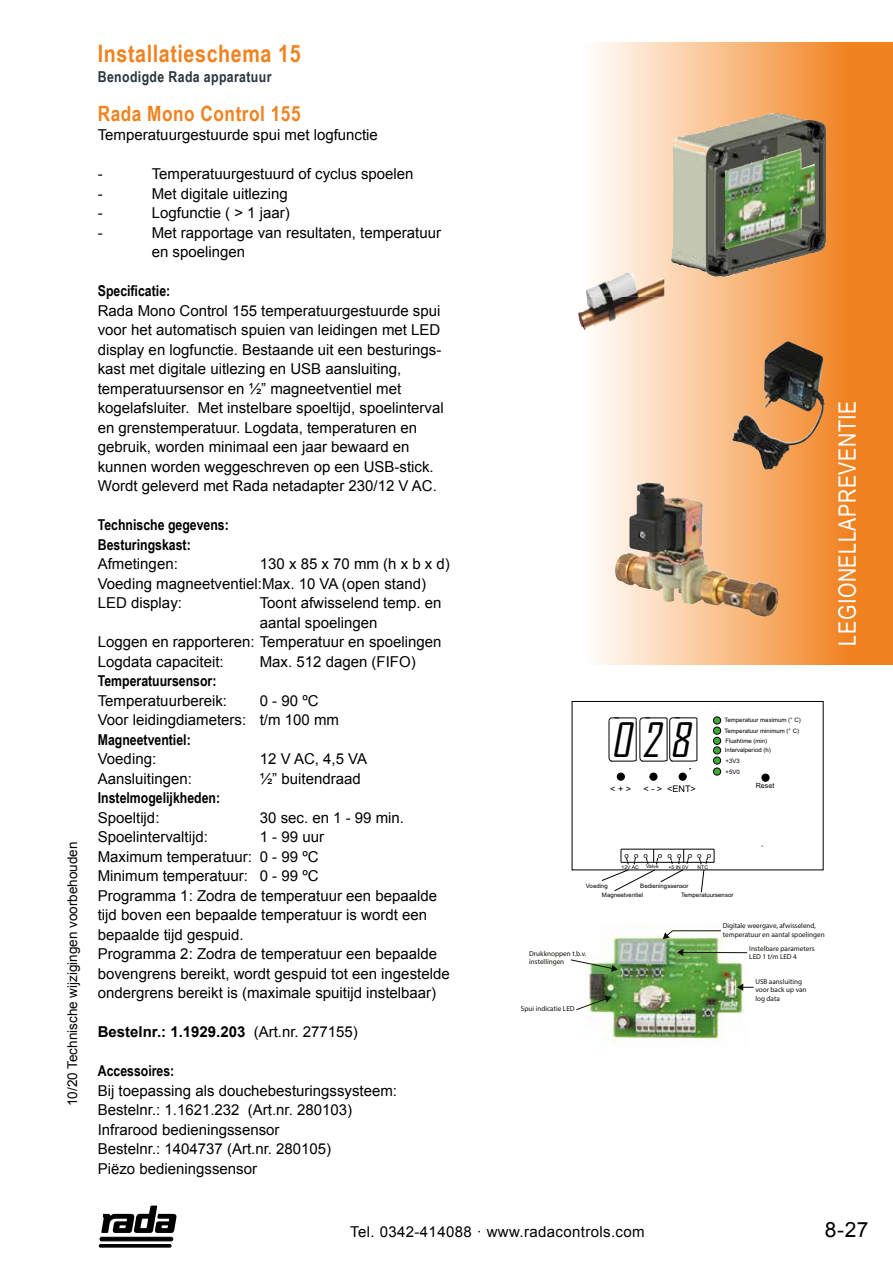
<style>
.page{position:relative;width:893px;height:1263px;background:#fff}
.page>*{position:absolute;margin:0;border:0;box-sizing:border-box;transform-origin:0 0}
.t1{font:italic 45.6px "Agency FB";color:#000}
.t2{font:24px "Arial Narrow";letter-spacing:.025em;color:#fff}
.t3{font:700 24px "Arial Narrow";letter-spacing:.025em;color:#f08220}
.t4{font:700 21px "Arial Narrow";letter-spacing:.025em;color:#f08220}
.t5{font:21px "Arial";color:#000}
.t6{font:15px/19.5px "Arial";color:#000}
.t7{font:700 15px/19.5px "Arial Narrow";color:#000}
.t8{font:15px "Arial";letter-spacing:.025em;color:#000}
.t9{font:700 15px "Arial";color:#000}
.t10{font:700 15px "Arial Narrow";letter-spacing:.025em;color:#2a353e}
.t11{font:13.5px "Arial";color:#000}
.t12{font:9.15px "Arial";color:#000}
.t13{font:8.1px "Myriad Pro";color:#000}
.t14{font:7.2px/8.6px "Myriad Pro";color:#12100b}
.t15{font:7.05px "Arial";color:#000}
.t16{font:6.15px/10.6px "Arial";color:#000}
.t17{font:5.1px "Arial";color:#000}
.s1{font-weight:400}
</style>
<div class="page">
<svg style="left:595px;top:43px;width:298px;height:622px;background:#f7b276"></svg>
<div style="left:100px;top:1237px;width:73px;height:4px;background:#0a0a0a;border:1px solid #000;border-radius:2px"></div>
<hr style="left:99px;top:1244px;width:73px;height:3px;background:#000;border-radius:2px">
<svg style="left:101px;top:1205px;width:75px;height:28px"></svg>
<img style="left:671px;top:113px;width:156px;height:164px">
<img style="left:615px;top:484px;width:163px;height:132px">
<img style="left:732px;top:341px;width:93px;height:130px">
<img style="left:586px;top:273px;width:78px;height:24px">
<img style="left:578px;top:297px;width:86px;height:33px">
<div style="left:572px;top:701px;width:251px;height:169px;border:1px solid #000"></div>
<div style="left:713px;top:717px;width:8px;height:7px;background:#3fab37;border-radius:50%"></div>
<div style="left:713px;top:717px;width:8px;height:7px;border:1px solid #000;border-radius:50%"></div>
<div style="left:617px;top:773px;width:7px;height:7px;background:#000;border-radius:50%"></div>
<div style="left:617px;top:773px;width:8px;height:7px;border:1px solid #000;border-radius:50%"></div>
<svg style="left:608px;top:717px;width:89px;height:45px"></svg>
<div style="left:679px;top:773px;width:7px;height:7px;border:1px solid #000;border-radius:50%"></div>
<svg style="left:681px;top:768px;width:10px;height:10px"></svg>
<div style="left:650px;top:773px;width:7px;height:7px;border:1px solid #000;border-radius:50%"></div>
<div style="left:713px;top:768px;width:8px;height:7px;background:#3fab37;border-radius:50%"></div>
<div style="left:713px;top:768px;width:8px;height:7px;border:1px solid #000;border-radius:50%"></div>
<div style="left:713px;top:757px;width:8px;height:7px;background:#3fab37;border-radius:50%"></div>
<div style="left:713px;top:757px;width:8px;height:7px;border:1px solid #000;border-radius:50%"></div>
<div style="left:713px;top:747px;width:8px;height:7px;background:#3fab37;border-radius:50%"></div>
<div style="left:713px;top:747px;width:8px;height:7px;border:1px solid #000;border-radius:50%"></div>
<div style="left:713px;top:737px;width:8px;height:7px;background:#3fab37;border-radius:50%"></div>
<div style="left:713px;top:737px;width:8px;height:8px;border:1px solid #000;border-radius:50%"></div>
<div style="left:713px;top:727px;width:8px;height:7px;background:#3fab37;border-radius:50%"></div>
<div style="left:713px;top:727px;width:8px;height:7px;border:1px solid #000;border-radius:50%"></div>
<div style="left:762px;top:774px;width:7px;height:7px;border:1px solid #000;border-radius:50%"></div>
<svg style="left:601px;top:845px;width:161px;height:48px"></svg>
<img style="left:585px;top:935px;width:162px;height:108px">
<svg style="left:576px;top:996px;width:35px;height:15px"></svg>
<svg style="left:570px;top:959px;width:48px;height:13px"></svg>
<svg style="left:663px;top:930px;width:59px;height:9px"></svg>
<hr style="left:682px;top:952px;width:65px;height:1px;background:#12100b">
<svg style="left:677px;top:949px;width:6px;height:7px"></svg>
<svg style="left:737px;top:984px;width:17px;height:7px"></svg>
<img style="left:725px;top:148px;width:90px;height:101px">
<p class="t11" style="left:63px;top:1106px;width:266px;rotate:-90deg">10/20 Technische wijzigingen voorbehouden</p>
<h2 class="t3" style="left:98px;top:35px;width:204px">Installatieschema 15</h2>
<p class="t10" style="left:98px;top:65px;width:175px">Benodigde Rada apparatuur</p>
<h3 class="t4" style="left:98px;top:97px;width:204px">Rada Mono Control 155</h3>
<p class="t6" style="left:98px;top:125px;width:282px">Temperatuurgestuurde spui met logfunctie</p>
<p class="t6" style="left:98px;top:164px;width:6px">-</p>
<p class="t6" style="left:152px;top:164px;width:263px">Temperatuurgestuurd of cyclus spoelen</p>
<p class="t6" style="left:98px;top:183px;width:6px">-</p>
<p class="t6" style="left:152px;top:183px;width:137px">Met digitale uitlezing</p>
<p class="t6" style="left:98px;top:203px;width:6px">-</p>
<p class="t6" style="left:152px;top:203px;width:139px">Logfunctie ( &gt; 1 jaar)</p>
<p class="t6" style="left:98px;top:222px;width:6px">-</p>
<p class="t6" style="left:152px;top:222px;width:291px">Met rapportage van resultaten, temperatuur en spoelingen</p>
<p class="t7" style="left:98px;top:280px;width:74px">Specificatie:</p>
<p class="t6" style="left:98px;top:300px;width:347px">Rada Mono Control 155 temperatuurgestuurde spui voor het automatisch spuien van leidingen met LED display en logfunctie. Bestaande uit een besturings&shy;kast met digitale uitlezing en USB aansluiting, temperatuursensor en ½” magneetventiel met kogelafsluiter. Met instelbare spoeltijd, spoelinterval en grenstemperatuur. Logdata, temperaturen en gebruik, worden minimaal een jaar bewaard en kunnen worden weggeschreven op een USB-stick.<br>Wordt geleverd met Rada netadapter 230/12 V AC.</p>
<p class="t7" style="left:98px;top:514px;width:133px">Technische gegevens:<br>Besturingskast:</p>
<p class="t6" style="left:98px;top:554px;width:82px">Afmetingen:</p>
<p class="t6" style="left:98px;top:554px;width:354px;text-indent:162px">130 x 85 x 70 mm (h x b x d)<br>Voeding magneetventiel:Max. 10 VA (open stand)<br>LED display:</p>
<p class="t6" style="left:260px;top:593px;width:183px">Toont afwisselend temp. en</p>
<p class="t6" style="left:260px;top:612px;width:119px">aantal spoelingen</p>
<p class="t6" style="left:98px;top:632px;width:345px">Loggen en rapporteren: Temperatuur en spoelingen</p>
<p class="t6" style="left:98px;top:651px;width:127px">Logdata capaciteit:</p>
<p class="t6" style="left:260px;top:651px;width:157px">Max. 512 dagen (FIFO)</p>
<p class="t7" style="left:98px;top:670px;width:120px">Temperatuursensor:</p>
<p class="t6" style="left:98px;top:690px;width:131px">Temperatuurbereik:</p>
<p class="t6" style="left:98px;top:690px;width:243px;text-indent:162px">0 - 90 ºC<br>Voor leidingdiameters: t/m 100 mm</p>
<p class="t7" style="left:98px;top:729px;width:94px">Magneetventiel:</p>
<p class="t6" style="left:98px;top:749px;width:60px">Voeding:</p>
<p class="t6" style="left:260px;top:749px;width:109px">12 V AC, 4,5 VA</p>
<p class="t6" style="left:98px;top:768px;width:96px">Aansluitingen:</p>
<p class="t6" style="left:260px;top:768px;width:102px">½” buitendraad</p>
<p class="t7" style="left:98px;top:787px;width:124px">Instelmogelijkheden:</p>
<p class="t6" style="left:98px;top:807px;width:63px">Spoeltijd:</p>
<p class="t6" style="left:260px;top:807px;width:146px">30 sec. en 1 - 99 min.</p>
<p class="t6" style="left:98px;top:827px;width:112px">Spoelintervaltijd:</p>
<p class="t6" style="left:98px;top:827px;width:353px;text-indent:162px">1 - 99 uur<br>Maximum temperatuur: 0 - 99 ºC<br>Minimum temperatuur: 0 - 99 ºC<br>Programma 1: Zodra de temperatuur een bepaalde tijd boven een bepaalde temperatuur is wordt een bepaalde tijd gespuid.<br>Programma 2: Zodra de temperatuur een bepaalde bovengrens bereikt, wordt gespuid tot een ingestelde ondergrens bereikt is (maximale spuitijd instelbaar)</p>
<p class="t9" style="left:98px;top:1021px;width:262px">Bestelnr.: 1.1929.203 <span class="s1">(Art.nr. 277155)</span></p>
<p class="t7" style="left:98px;top:1060px;width:78px">Accessoires:</p>
<p class="t6" style="left:98px;top:1080px;width:301px">Bij toepassing als douchebesturingssysteem:<br>Bestelnr.: 1.1621.232 (Art.nr. 280103)<br>Infrarood bedieningssensor<br>Bestelnr.: 1404737 (Art.nr. 280105)<br>Piëzo bedieningssensor</p>
<h2 class="t2" style="left:830px;top:645px;width:246px;rotate:-90deg">LEGIONELLAPREVENTIE</h2>
<h1 class="t1" style="left:611px;top:712px;width:89px">028</h1>
<p class="t12" style="left:610px;top:782px;width:23px">&lt; + &gt;</p>
<p class="t12" style="left:644px;top:782px;width:54px">&lt; - &gt; &lt;ENT&gt;</p>
<p class="t16" style="left:724px;top:714px;width:78px">Temperatuur maximum (° C)<br>Temperatuur minimum (° C)</p>
<p class="t16" style="left:725px;top:735px;width:43px">Flushtime (min)</p>
<p class="t16" style="left:725px;top:745px;width:47px">Intervalperiod (h)</p>
<p class="t16" style="left:725px;top:756px;width:16px">+3V3</p>
<p class="t16" style="left:725px;top:766px;width:16px">+5V0</p>
<p class="t15" style="left:756px;top:781px;width:20px">Reset</p>
<p class="t16" style="left:586px;top:880px;width:23px">Voeding</p>
<p class="t13" style="left:624px;top:850px;width:88px">o o o o o oo o o</p>
<p class="t17" style="left:646px;top:863px;width:14px">Valve</p>
<p class="t17" style="left:669px;top:863px;width:21px">+5 IN 0V</p>
<p class="t17" style="left:698px;top:863px;width:12px">NTC</p>
<p class="t17" style="left:622px;top:863px;width:19px">12V AC</p>
<p class="t16" style="left:640px;top:880px;width:50px">Bedieningssensor</p>
<p class="t14" style="left:529px;top:949px;width:59px">Drukknoppen t.b.v. instellingen</p>
<p class="t14" style="left:521px;top:1004px;width:55px">Spui indicatie LED</p>
<p class="t16" style="left:602px;top:890px;width:43px">Magneetventiel</p>
<p class="t16" style="left:681px;top:890px;width:54px">Temperatuursensor</p>
<p class="t14" style="left:723px;top:921px;width:104px">Digitale weergave, afwisselend, temperatuur en aantal spoelingen</p>
<p class="t14" style="left:749px;top:944px;width:67px">Instelbare parameters<br>LED 1 t/m LED 4</p>
<p class="t14" style="left:755px;top:977px;width:53px">USB aansluiting voor back up van log data</p>
<p class="t8" style="left:350px;top:1222px;width:296px">Tel. 0342-414088 · www.radacontrols.com</p>
<h3 class="t5" style="left:825px;top:1215px;width:45px">8-27</h3>
</div>
